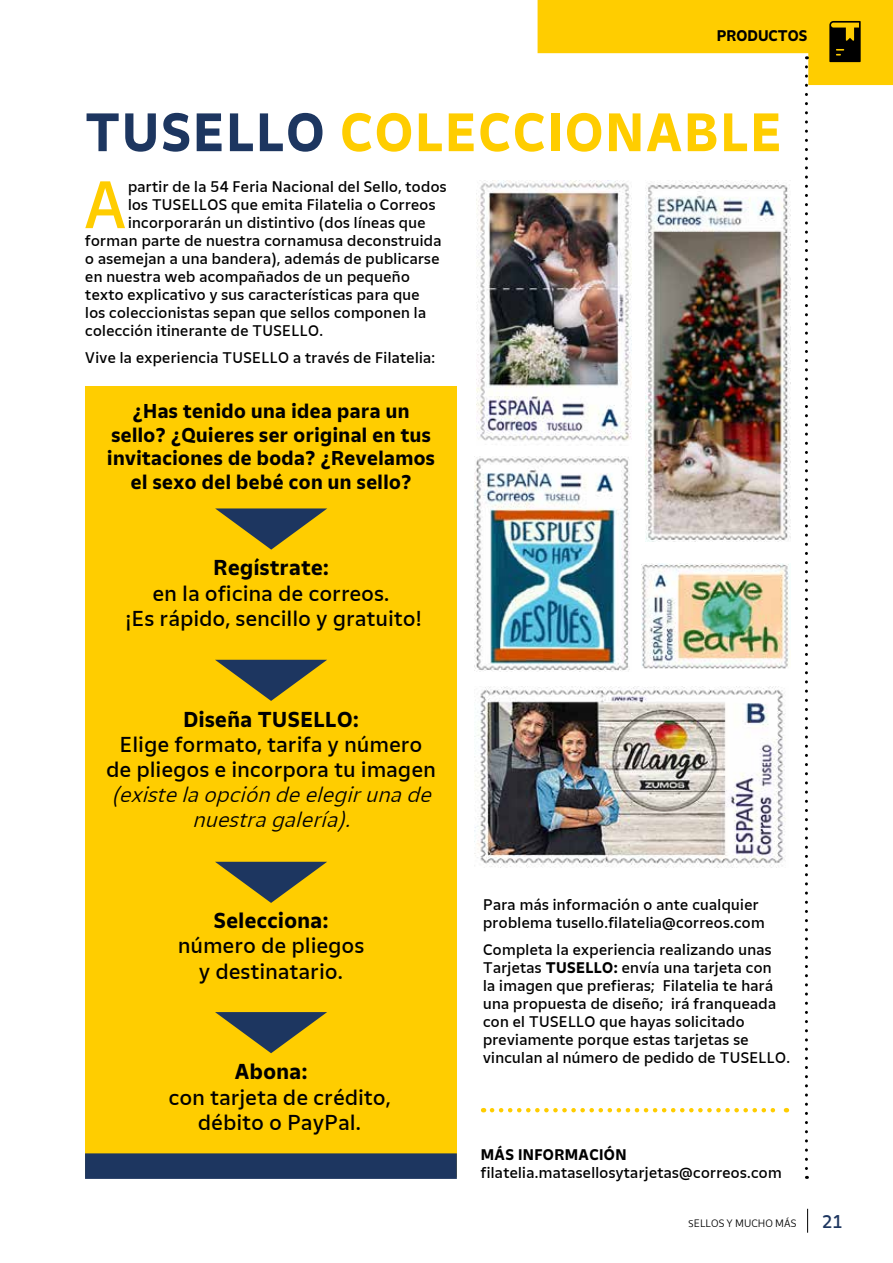
<style>
.page{position:relative;width:893px;height:1263px;background:#fff}
.page>*{position:absolute;margin:0;border:0;box-sizing:border-box;transform-origin:0 0}
.t1{font:65.1px "Cartero";color:#ffcd00}
.t2{font:700 52.5px "Cartero";letter-spacing:.04em;color:#ffcd00}
.t3{font:21px/25.2px "Cartero";letter-spacing:.025em;color:#000;text-align:center}
.t4{font:italic 300 21px/25.2px "Cartero";color:#000;text-align:center}
.t5{font:700 21px "Cartero";letter-spacing:.025em;color:#000}
.t6{font:700 19.5px/23.4px "Cartero";letter-spacing:.025em;color:#000;text-align:center}
.t7{font:18px "Cartero";color:#1d3660}
.t8{font:15px/18px "Cartero";letter-spacing:.025em;color:#000}
.t9{font:700 15px "Cartero";letter-spacing:.025em;color:#000}
.t10{font:700 15px "Cartero";color:#000}
.t11{font:300 10.5px "Cartero";color:#000}
.s1{color:#1d3660}
.s2{font-weight:700}
.s3{font-family:"Colaborate"}
</style>
<div class="page">
<div style="left:85px;top:386px;width:372px;height:790px;background:#ffcd00"></div>
<svg style="left:807px;top:1209px;width:1px;height:24px"></svg>
<img style="left:476px;top:180px;width:16px;height:261px">
<img style="left:474px;top:456px;width:18px;height:216px">
<svg style="left:215px;top:508px;width:112px;height:42px"></svg>
<svg style="left:215px;top:660px;width:112px;height:41px"></svg>
<svg style="left:215px;top:862px;width:112px;height:41px"></svg>
<svg style="left:215px;top:1012px;width:112px;height:41px"></svg>
<img style="left:474px;top:686px;width:18px;height:181px">
<img style="left:492px;top:0;width:401px;height:1179px">
<div style="left:85px;top:1153px;width:372px;height:26px;background:#1d3660"></div>
<p class="t10" style="left:717px;top:27px;width:92px">PRODUCTOS</p>
<h2 class="t2" style="left:85px;top:100px;width:698px"><span class="s1">TUSELLO</span> COLECCIONABLE</h2>
<h1 class="t1" style="left:84px;top:165px;width:44px">A</h1>
<p class="t8" style="left:128px;top:178px;width:320px">partir de la 54 Feria Nacional del Sello, todos</p>
<p class="t8" style="left:128px;top:196px;width:309px">los TUSELLOS que emita Filatelia o Correos</p>
<p class="t8" style="left:128px;top:214px;width:299px">incorporarán un distintivo (dos líneas que</p>
<p class="t8" style="left:85px;top:232px;width:358px">forman parte de nuestra cornamusa deconstruida</p>
<p class="t8" style="left:85px;top:250px;width:356px">o asemejan a una bandera), además de publicarse</p>
<p class="t8" style="left:85px;top:268px;width:326px">en nuestra web acompañados de un pequeño</p>
<p class="t8" style="left:85px;top:286px;width:336px">texto explicativo y sus características para que</p>
<p class="t8" style="left:85px;top:304px;width:342px">los coleccionistas sepan que sellos componen la</p>
<p class="t8" style="left:85px;top:322px;width:239px">colección itinerante de TUSELLO.</p>
<p class="t8" style="left:85px;top:348px;width:351px">Vive la experiencia TUSELLO a través de Filatelia:</p>
<h3 class="t6" style="left:107px;top:399px;width:329px">¿Has tenido una idea para un sello? ¿Quieres ser original en tus invitaciones de boda? ¿Revelamos el sexo del bebé con un sello?</h3>
<h3 class="t5" style="left:213px;top:555px;width:117px">Regístrate:</h3>
<h3 class="t3" style="left:125px;top:580px;width:298px">en la oficina de correos.<br>¡Es rápido, sencillo y gratuito!</h3>
<h3 class="t5" style="left:183px;top:706px;width:177px">Diseña TUSELLO:</h3>
<h3 class="t3" style="left:106px;top:731px;width:331px">Elige formato, tarifa y número de pliegos e incorpora tu imagen</h3>
<h3 class="t4" style="left:112px;top:782px;width:327px">(existe laopción de elegirunade nuestragalería).</h3>
<h3 class="t5" style="left:214px;top:908px;width:116px">Selecciona:</h3>
<h3 class="t3" style="left:178px;top:933px;width:187px">número de pliegos y destinatario.</h3>
<h3 class="t5" style="left:235px;top:1059px;width:74px">Abona:</h3>
<h3 class="t3" style="left:169px;top:1084px;width:223px">con tarjeta de crédito, débito o PayPal.</h3>
<p class="t8" style="left:483px;top:896px;width:283px">Para más información o ante cualquier problema tusello.filatelia@correos.com</p>
<p class="t8" style="left:483px;top:940px;width:309px">Completa la experiencia realizando unas Tarjetas <span class="s2">TUSELLO:</span> envía una tarjeta con<br>la imagen que prefieras; Filatelia te hará una propuesta de diseño; irá franqueada con el TUSELLO que hayas solicitado previamente porque estas tarjetas se vinculan al número de pedido de TUSELLO.</p>
<p class="t9" style="left:481px;top:1145px;width:147px">MÁS INFORMACIÓN</p>
<p class="t8" style="left:481px;top:1163px;width:302px">filatelia.matasellosytarjetas@correos.com</p>
<p class="t11" style="left:688px;top:1216px;width:110px"><span class="s3">S</span>ELLOS Y MUCHO MÁS</p>
<p class="t7" style="left:822px;top:1211px;width:22px">21</p>
</div>
